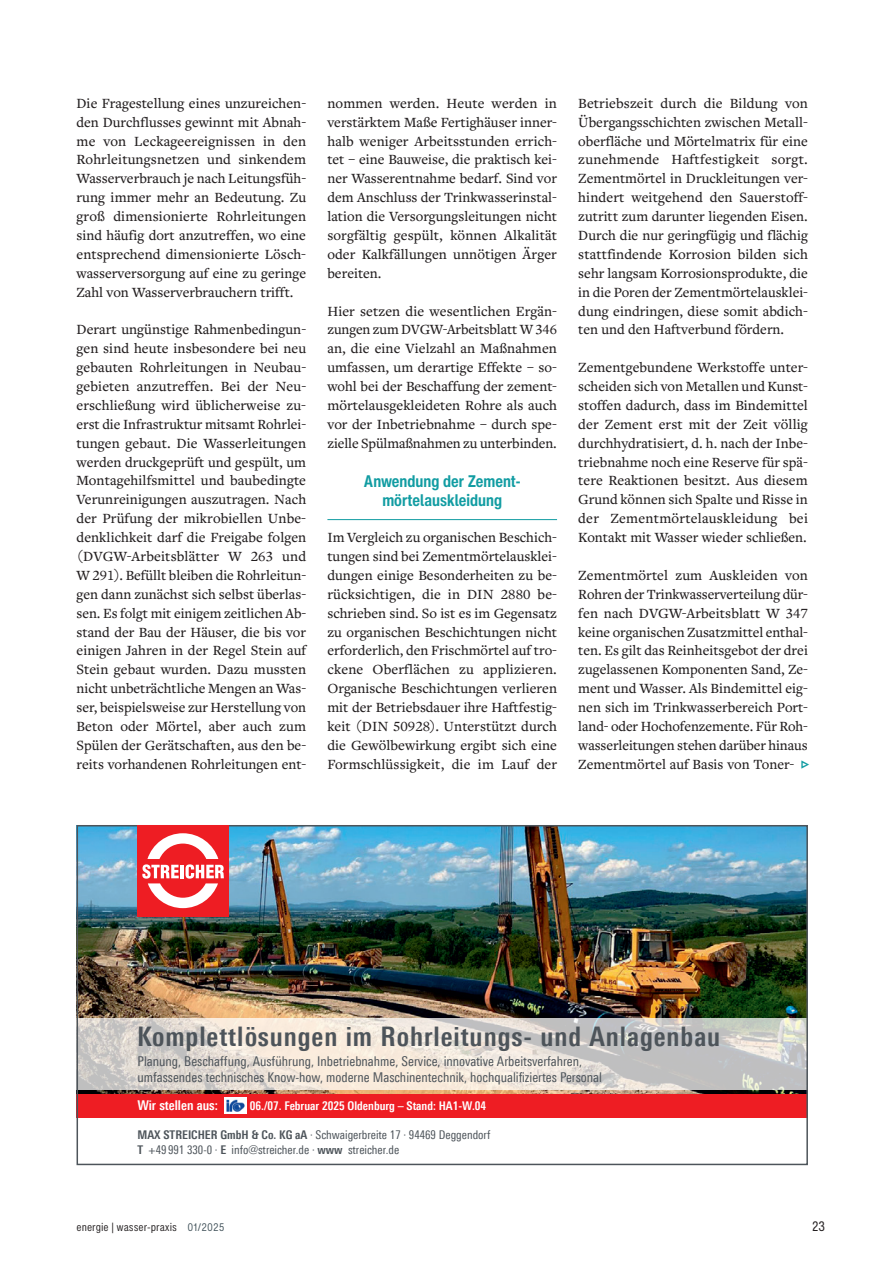
<style>
.page{position:relative;width:893px;height:1263px;background:#fff}
.page>*{position:absolute;margin:0;border:0;box-sizing:border-box;transform-origin:0 0}
.t1{font:700 condensed 27px "Univers Next Pro";letter-spacing:.035em;color:#4d545a}
.t2{font:700 condensed 16.5px/18.9px "Helvetica Now Text";color:#119ca2;text-align:center}
.t3{font:500 14.7px/18.9px "Freight Text Pro";color:#231f20;text-align:justify}
.t4{font:13.5px/16.2px "Linotype Univers 420 Cn";color:#4d545a}
.t5{font:700 condensed 13.5px "Univers Next Pro";color:#fff}
.t6{font:condensed 13.5px "Helvetica Now Text";color:#231f20}
.t7{font:12px/14.4px "Linotype Univers 420 Cn";color:#4d545a}
.t8{font:700 condensed 12px "Univers Next Pro";color:#fff}
.t9{font:condensed 10.5px "Helvetica Now Micro";color:#231f20}
.s1{font-size:14.25px;color:#119ca2}
.s2{font-family:"Univers Next Pro";font-weight:700;font-stretch:condensed}
.s3{color:#45555d}
</style>
<div class="page">
<hr style="left:327px;top:519px;width:230px;height:1px;background:#119ca2">
<img style="left:80px;top:828px;width:725px;height:266px">
<svg style="left:80px;top:1018px;width:725px;height:72px;background:#ded8d1"></svg>
<div style="left:77px;top:1094px;width:731px;height:23px;background:#ee1d23"></div>
<img style="left:224px;top:1097px;width:22px;height:17px">
<div style="left:77px;top:825px;width:731px;height:340px;border:2px solid #4d545a"></div>
<div style="left:138px;top:825px;width:91px;height:91px;background:#ee1d23"></div>
<svg style="left:142px;top:833px;width:82px;height:75px"></svg>
<p class="t3" style="left:77px;top:93px;width:231px">Die Fragestellung eines unzureichen&shy;den Durchflusses gewinnt mit Abnah&shy;me von Leckageereignissen in den Rohrleitungsnetzen und sinkendem Wasserverbrauch je nach Leitungsfüh&shy;rung immer mehr an Bedeutung. Zu groß dimensionierte Rohrleitungen sind häufig dort anzutreffen, wo eine entsprechend dimensionierte Lösch&shy;wasserversorgung auf eine zu geringe Zahl von Wasserverbrauchern trifft.</p>
<p class="t3" style="left:77px;top:320px;width:231px">Derart ungünstige Rahmenbedingun&shy;gen sind heute insbesondere bei neu gebauten Rohrleitungen in Neubau&shy;gebieten anzutreffen. Bei der Neu&shy;erschließung wird üblicherweise zu&shy;erst die Infrastruktur mitsamt Rohrlei&shy;tungen gebaut. Die Wasserleitungen werden druckgeprüft und gespült, um Montagehilfsmittel und baubedingte Verunreinigungen auszutragen. Nach der Prüfung der mikrobiellen Unbe&shy;denklichkeit darf die Freigabe folgen (DVGW-Arbeitsblätter W 263 und W 291). Befüllt bleiben die Rohrleitun&shy;gen dann zunächst sich selbst überlas&shy;sen. Es folgt mit einigem zeitlichen Ab&shy;stand der Bau der Häuser, die bis vor einigen Jahren in der Regel Stein auf Stein gebaut wurden. Dazu mussten nicht unbeträchtliche Mengen an Was&shy;ser, beispielsweise zur Herstellung von Beton oder Mörtel, aber auch zum Spülen der Gerätschaften, aus den be&shy;reits vorhandenen Rohrleitungen ent-</p>
<p class="t3" style="left:327px;top:93px;width:231px">nommen werden. Heute werden in verstärktem Maße Fertighäuser inner&shy;halb weniger Arbeitsstunden errich&shy;tet – eine Bauweise, die praktisch kei&shy;ner Wasserentnahme bedarf. Sind vor dem Anschluss der Trinkwasserinstal&shy;lation die Versorgungsleitungen nicht sorgfältig gespült, können Alkalität oder Kalkfällungen unnötigen Ärger bereiten.</p>
<p class="t3" style="left:327px;top:301px;width:231px">Hier setzen die wesentlichen Ergän&shy;zungen zum DVGW-Arbeitsblatt W 346 an, die eine Vielzahl an Maßnahmen umfassen, um derartige Effekte – so&shy;wohl bei der Beschaffung der zement&shy;mörtelausgekleideten Rohre als auch vor der Inbetriebnahme – durch spe&shy;zielle Spülmaßnahmen zu unterbinden.</p>
<p class="t2" style="left:364px;top:472px;width:158px">Anwendung der Zement&shy;mörtelauskleidung</p>
<p class="t3" style="left:327px;top:527px;width:231px">Im Vergleich zu organischen Beschich&shy;tungen sind bei Zementmörtelausklei&shy;dungen einige Besonderheiten zu be&shy;rücksichtigen, die in DIN 2880 be&shy;schrieben sind. So ist es im Gegensatz zu organischen Beschichtungen nicht erforderlich, den Frischmörtel auf tro&shy;ckene Oberflächen zu applizieren.<br>Organische Beschichtungen verlieren mit der Betriebsdauer ihre Haftfestig&shy;keit (DIN 50928). Unterstützt durch die Gewölbewirkung ergibt sich eine Formschlüssigkeit, die im Lauf der</p>
<p class="t3" style="left:578px;top:93px;width:231px">Betriebszeit durch die Bildung von Übergangsschichten zwischen Metall&shy;oberfläche und Mörtelmatrix für eine zunehmende Haftfestigkeit sorgt.<br>Zementmörtel in Druckleitungen ver&shy;hindert weitgehend den Sauerstoff&shy;zutritt zum darunter liegenden Eisen.<br>Durch die nur geringfügig und flächig stattfindende Korrosion bilden sich sehr langsam Korrosionsprodukte, die in die Poren der Zementmörtelausklei&shy;dung eindringen, diese somit abdich&shy;ten und den Haftverbund fördern.</p>
<p class="t3" style="left:578px;top:357px;width:231px">Zementgebundene Werkstoffe unter&shy;scheiden sich von Metallen und Kunst&shy;stoffen dadurch, dass im Bindemittel der Zement erst mit der Zeit völlig durchhydratisiert, d. h. nach der Inbe&shy;triebnahme noch eine Reserve für spä&shy;tere Reaktionen besitzt. Aus diesem Grund können sich Spalte und Risse in der Zementmörtelauskleidung bei Kontakt mit Wasser wieder schließen.</p>
<p class="t3" style="left:578px;top:565px;width:233px;text-align:left">Zementmörtel zum Auskleiden von Rohren der Trinkwasserverteilung dür&shy;fen nach DVGW-Arbeitsblatt W 347 keine organischen Zusatzmittel enthal&shy;ten. Es gilt das Reinheitsgebot der drei zugelassenen Komponenten Sand, Ze&shy;ment und Wasser. Als Bindemittel eig&shy;nen sich im Trinkwasserbereich Port&shy;land- oder Hochofenzemente. Für Roh&shy;wasserleitungen stehen darüber hinaus Zementmörtel auf Basis von Toner- <span class="s1">B</span></p>
<h1 class="t1" style="left:137px;top:1020px;width:585px">Komplettlösungen im Rohrleitungs- und Anlagenbau</h1>
<p class="t4" style="left:137px;top:1053px;width:466px">Planung, Beschaffung, Ausführung, Inbetriebnahme, Service, innovative Arbeitsverfahren, umfassendes technisches Know-how, moderne Maschinentechnik, hochqualifiziertes Personal</p>
<p class="t5" style="left:137px;top:1097px;width:82px">Wir stellen aus:</p>
<p class="t8" style="left:250px;top:1099px;width:238px">06./07. Februar 2025 Oldenburg – Stand: HA1-W.04</p>
<p class="t7" style="left:137px;top:1127px;width:354px"><span class="s2">MAX STREICHER GmbH &amp; Co. KG aA</span> · Schwaigerbreite 17 · 94469 Deggendorf<br><span class="s2">T</span> +49 991 330-0 · <span class="s2">E</span> info@streicher.de · <span class="s2">www</span> streicher.de</p>
<p class="t9" style="left:77px;top:1220px;width:150px">energie | wasser-praxis <span class="s3">01/2025</span></p>
<p class="t6" style="left:812px;top:1217px;width:14px">23</p>
</div>
